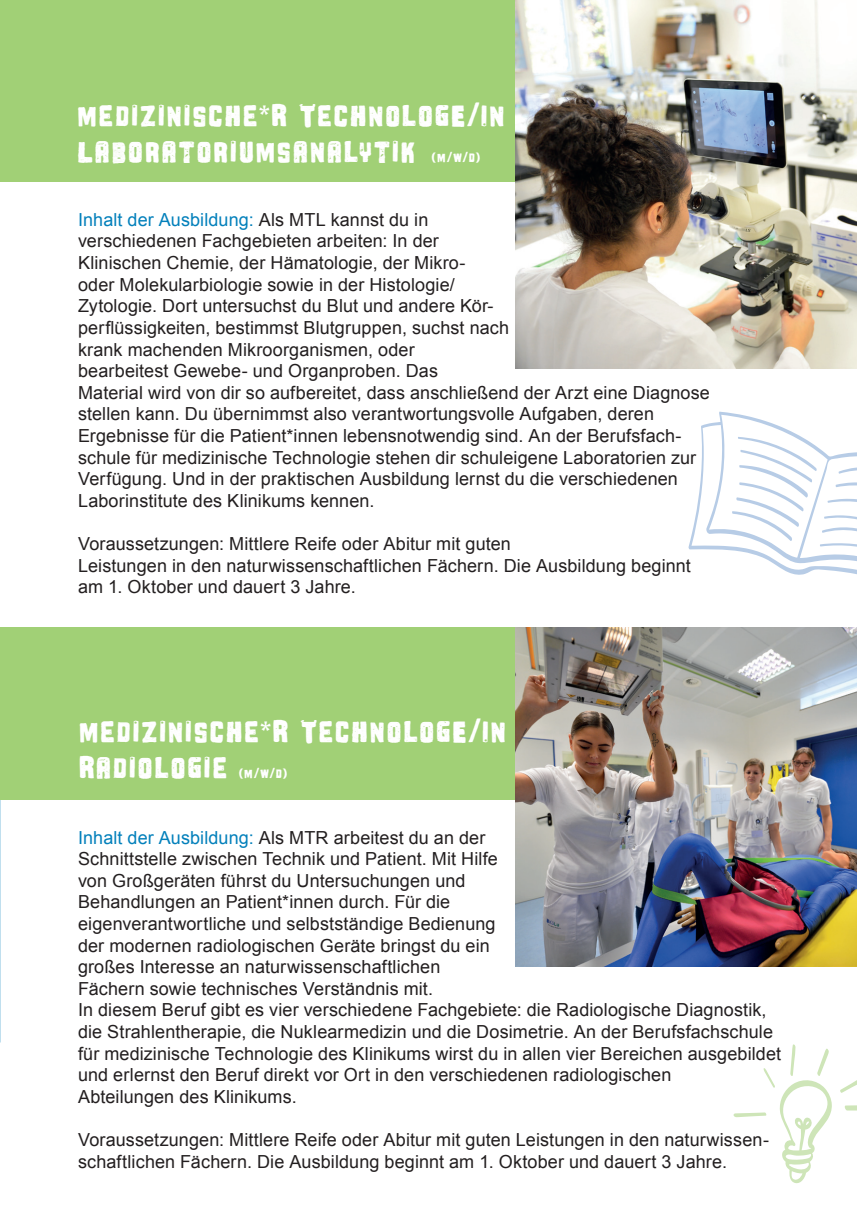
<style>
.page{position:relative;width:857px;height:1225px;background:#fff}
.page>*{position:absolute;margin:0;border:0;box-sizing:border-box;transform-origin:0 0}
.t1{font:32px/36px "Ballers Delight";color:#fff}
.t2{font:18px/21.6px "Arial";letter-spacing:.005em;color:#231f20}
.t3{font:13.8px "Ballers Delight";color:#fff}
.s1{color:#0380bb}
</style>
<div class="page">
<div style="left:0;top:0;width:856px;height:181px;background:#a1d076"></div>
<img style="left:515px;top:0;width:341px;height:369px">
<div style="left:0;top:627px;width:856px;height:172px;background:#a1d076"></div>
<img style="left:515px;top:627px;width:341px;height:339px">
<svg style="left:688px;top:411px;width:168px;height:164px"></svg>
<svg style="left:840px;top:1081px;width:16px;height:12px"></svg>
<svg style="left:844px;top:1105px;width:12px;height:6px"></svg>
<svg style="left:733px;top:1044px;width:98px;height:139px"></svg>
<h1 class="t1" style="left:77px;top:98px;width:430px">MEDIZINISCHE*R TECHNOLOGE/IN<br>LABORATORIUMSANALYTIK</h1>
<p class="t3" style="left:431px;top:150px;width:51px">(M/W/D)</p>
<p class="t2" style="left:78px;top:209px;width:633px"><span class="s1">Inhalt der Ausbildung:</span> Als MTL kannst du in<br>verschiedenen Fachgebieten arbeiten: In der<br>Klinischen Chemie, der Hämatologie, der Mikro-<br>oder Molekularbiologie sowie in der Histologie/<br>Zytologie. Dort untersuchst du Blut und andere Kör-<br>perflüssigkeiten, bestimmst Blutgruppen, suchst nach<br>krank machenden Mikroorganismen, oder<br>bearbeitest Gewebe- und Organproben. Das<br>Material wird von dir so aufbereitet, dass anschließend der Arzt eine Diagnose stellen kann. Du übernimmst also verantwortungsvolle Aufgaben, deren Ergebnisse für die Patient*innen lebensnotwendig sind. An der Berufsfach&shy;schule für medizinische Technologie stehen dir schuleigene Laboratorien zur Verfügung. Und in der praktischen Ausbildung lernst du die verschiedenen Laborinstitute des Klinikums kennen.</p>
<p class="t2" style="left:78px;top:533px;width:614px">Voraussetzungen: Mittlere Reife oder Abitur mit guten<br>Leistungen in den naturwissenschaftlichen Fächern. Die Ausbildung beginnt am 1. Oktober und dauert 3 Jahre.</p>
<h1 class="t1" style="left:78px;top:714px;width:430px">MEDIZINISCHE*R TECHNOLOGE/IN<br>RADIOLOGIE</h1>
<p class="t3" style="left:238px;top:765px;width:51px">(M/W/D)</p>
<p class="t2" style="left:78px;top:826px;width:704px"><span class="s1">Inhalt der Ausbildung:</span> Als MTR arbeitest du an der<br>Schnittstelle zwischen Technik und Patient. Mit Hilfe<br>von Großgeräten führst du Untersuchungen und<br>Behandlungen an Patient*innen durch. Für die<br>eigenverantwortliche und selbstständige Bedienung<br>der modernen radiologischen Geräte bringst du ein<br>großes Interesse an naturwissenschaftlichen<br>Fächern sowie technisches Verständnis mit.<br>In diesem Beruf gibt es vier verschiedene Fachgebiete: die Radiologische Diagnostik, die Strahlentherapie, die Nuklearmedizin und die Dosimetrie. An der Berufsfachschule für medizinische Technologie des Klinikums wirst du in allen vier Bereichen ausgebildet und erlernst den Beruf direkt vor Ort in den verschiedenen radiologischen<br>Abteilungen des Klinikums.</p>
<p class="t2" style="left:78px;top:1129px;width:692px">Voraussetzungen: Mittlere Reife oder Abitur mit guten Leistungen in den naturwissen&shy;schaftlichen Fächern. Die Ausbildung beginnt am 1. Oktober und dauert 3 Jahre.</p>
</div>
